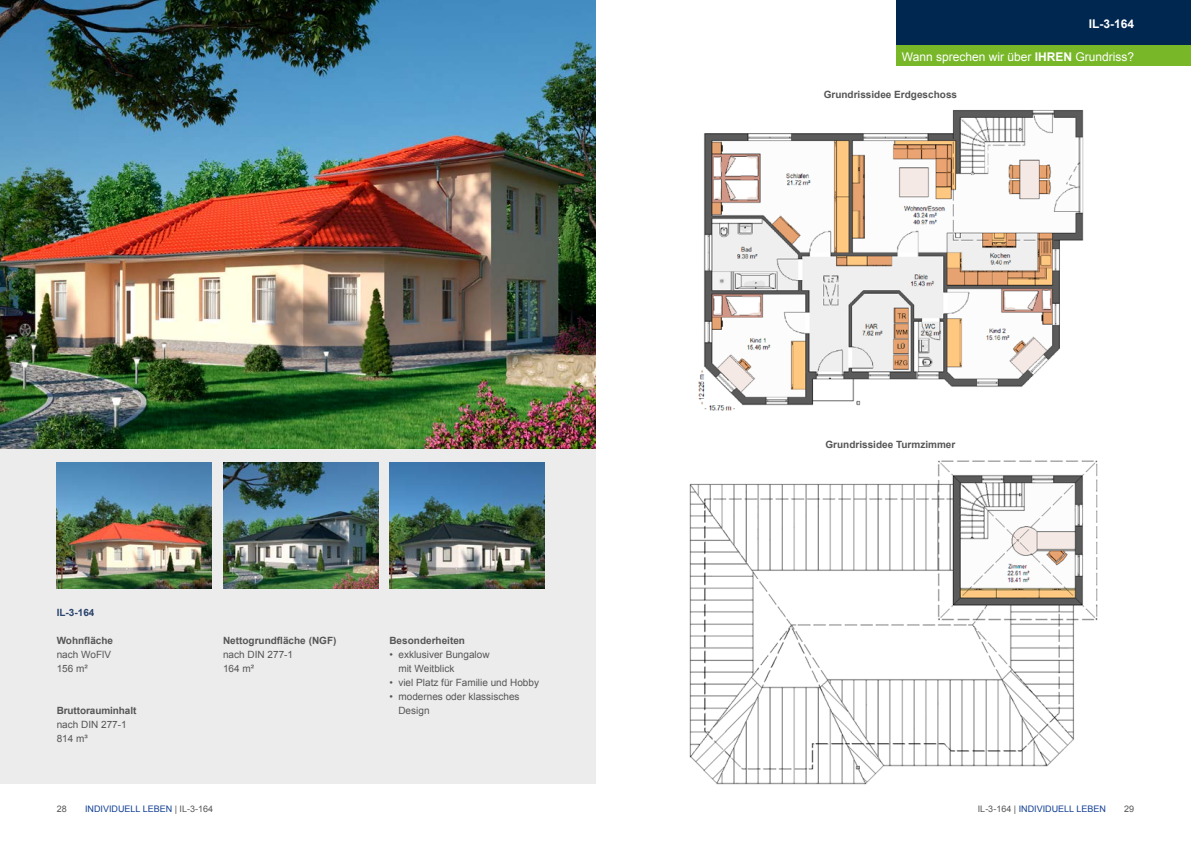
<style>
.page{position:relative;width:1191px;height:842px;background:#fff}
.page>*{position:absolute;margin:0;border:0;box-sizing:border-box;transform-origin:0 0}
.t1{font:12px "Arial";color:#fff}
.t2{font:700 12px "Arial";color:#fff}
.t3{font:10px/14px "Arial";color:#565656}
.t4{font:700 10px "Arial";color:#565656}
.t5{font:700 10px "Arial";color:#2b436c}
.t6{font:9px "Arial";color:#134094}
.t7{font:9px "Arial";color:#565656}
.s1{font-weight:700}
.s2{color:#565656}
</style>
<div class="page">
<div style="left:0;top:0;width:595px;height:784px;background:#ececed"></div>
<div style="left:896px;top:0;width:295px;height:45px;background:#002750"></div>
<div style="left:896px;top:46px;width:295px;height:20px;background:#77b728"></div>
<img style="left:0;top:0;width:595px;height:448px">
<img style="left:698px;top:110px;width:386px;height:301px">
<img style="left:689px;top:460px;width:409px;height:324px">
<img style="left:389px;top:462px;width:155px;height:126px">
<img style="left:223px;top:462px;width:155px;height:126px">
<img style="left:57px;top:462px;width:155px;height:126px">
<p class="t2" style="left:1089px;top:16px;width:47px">IL-3-164</p>
<p class="t1" style="left:902px;top:49px;width:234px">Wann sprechen wir über <span class="s1">IHREN</span> Grundriss?</p>
<p class="t4" style="left:823px;top:88px;width:135px">Grundrissidee Erdgeschoss</p>
<p class="t5" style="left:57px;top:606px;width:39px">IL-3-164</p>
<p class="t4" style="left:57px;top:634px;width:58px">Wohnfläche</p>
<p class="t3" style="left:57px;top:648px;width:56px">nach WoFlV<br>156 m²</p>
<p class="t4" style="left:57px;top:704px;width:81px">Bruttorauminhalt</p>
<p class="t3" style="left:57px;top:718px;width:72px">nach DIN 277-1<br>814 m³</p>
<p class="t4" style="left:223px;top:634px;width:115px">Nettogrundfläche (NGF)</p>
<p class="t3" style="left:223px;top:648px;width:72px">nach DIN 277-1<br>164 m²</p>
<p class="t4" style="left:389px;top:634px;width:77px">Besonderheiten</p>
<p class="t3" style="left:398px;top:648px;width:93px;text-indent:-9px">• exklusiver Bungalow mit Weitblick</p>
<p class="t3" style="left:389px;top:676px;width:151px">• viel Platz für Familie und Hobby</p>
<p class="t3" style="left:398px;top:690px;width:123px;text-indent:-9px">• modernes oder klassisches<br>Design</p>
<p class="t4" style="left:825px;top:438px;width:131px">Grundrissidee Turmzimmer</p>
<p class="t6" style="left:85px;top:803px;width:130px">INDIVIDUELL LEBEN <span class="s2">| IL-3-164</span></p>
<p class="t6" style="left:977px;top:803px;width:130px"><span class="s2">IL-3-164 |</span> INDIVIDUELL LEBEN</p>
<p class="t7" style="left:57px;top:803px;width:12px">28</p>
<p class="t7" style="left:1124px;top:803px;width:12px">29</p>
</div>
